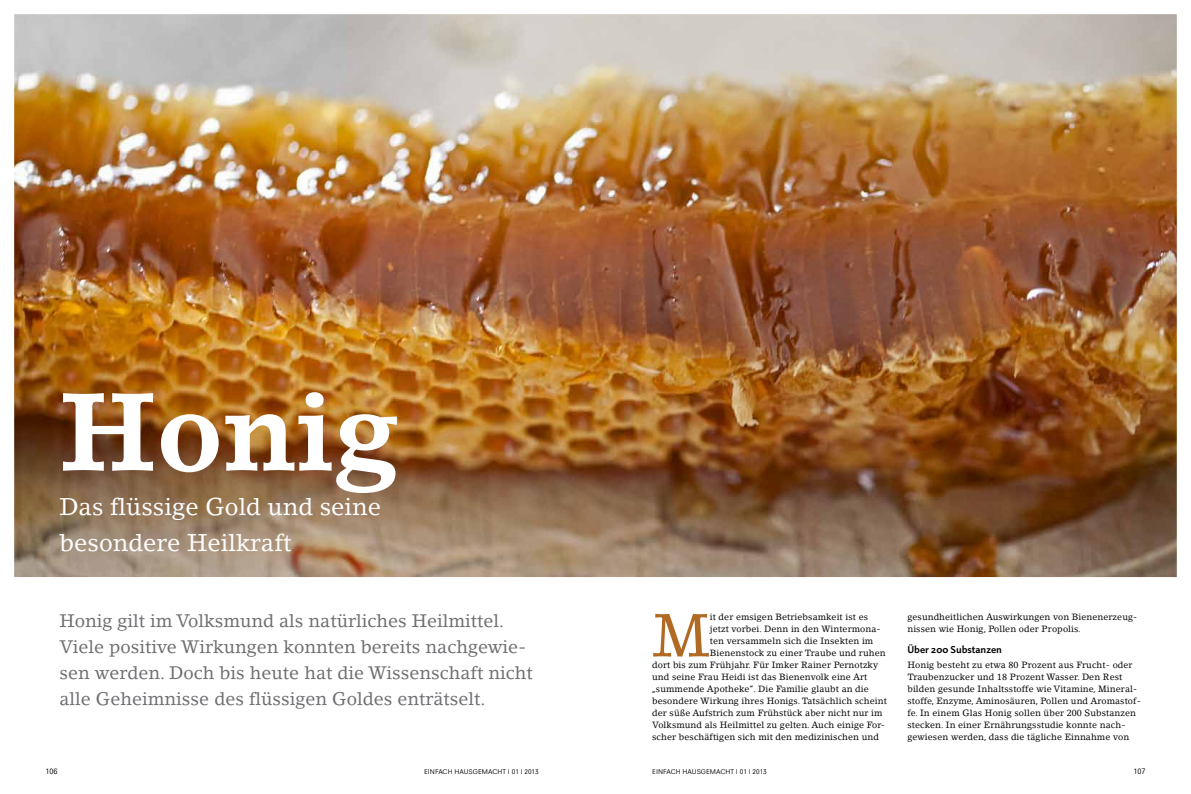
<style>
.page{position:relative;width:1191px;height:794px;background:#fff}
.page>*{position:absolute;margin:0;border:0;box-sizing:border-box;transform-origin:0 0}
.t1{font:700 109px "Lino Letter Std";color:#fff}
.t2{font:59.8px "Lino Letter Std";color:#b16a24}
.t3{font:24px/36px "Lino Letter Std";color:#fff}
.t4{font:18px/26px "Lino Letter Std";color:#6d6e71}
.t5{font:700 10px "Projekt LT Pro";color:#000}
.t6{font:9px/12px "Lino Letter Std";letter-spacing:.01em;color:#000}
.t7{font:8px "Neuzeit Office";color:#000}
.t8{font:7px "Neuzeit Office";color:#000}
</style>
<div class="page">
<img style="left:14px;top:14px;width:1163px;height:564px">
<h1 class="t1" style="left:60px;top:366px;width:341px">Honig</h1>
<h3 class="t3" style="left:60px;top:488px;width:323px">Das flüssige Gold und seine besondere Heilkraft</h3>
<h3 class="t4" style="left:60px;top:608px;width:475px">Honig gilt im Volksmund als natürliches Heilmittel.<br>Viele positive Wirkungen konnten bereits nachgewie&shy;sen werden. Doch bis heute hat die Wissenschaft nicht alle Geheimnisse des flüssigen Goldes enträtselt.</h3>
<h2 class="t2" style="left:652px;top:599px;width:59px">M</h2>
<p class="t6" style="left:710px;top:611px;width:160px">it der emsigen Betriebsamkeit ist es</p>
<p class="t6" style="left:710px;top:623px;width:172px">jetzt vorbei. Denn in den Wintermona-</p>
<p class="t6" style="left:710px;top:635px;width:165px">ten versammeln sich die Insekten im</p>
<p class="t6" style="left:710px;top:647px;width:177px">Bienenstock zu einer Traube und ruhen</p>
<p class="t6" style="left:652px;top:659px;width:227px">dort bis zum Frühjahr. Für Imker Rainer Pernotzky</p>
<p class="t6" style="left:652px;top:671px;width:217px">und seine Frau Heidi ist das Bienenvolk eine Art</p>
<p class="t6" style="left:652px;top:683px;width:218px">„summende Apotheke“. Die Familie glaubt an die</p>
<p class="t6" style="left:652px;top:695px;width:236px">besondere Wirkung ihres Honigs. Tatsächlich scheint</p>
<p class="t6" style="left:652px;top:707px;width:232px">der süße Aufstrich zum Frühstück aber nicht nur im</p>
<p class="t6" style="left:652px;top:719px;width:234px">Volksmund als Heilmittel zu gelten. Auch einige For-</p>
<p class="t6" style="left:652px;top:731px;width:228px">scher beschäftigen sich mit den medizinischen und</p>
<p class="t6" style="left:907px;top:611px;width:231px">gesundheitlichen Auswirkungen von Bienenerzeug&shy;nissen wie Honig, Pollen oder Propolis.</p>
<p class="t5" style="left:907px;top:643px;width:96px">Über 200 Substanzen</p>
<p class="t6" style="left:907px;top:659px;width:235px">Honig besteht zu etwa 80 Prozent aus Frucht- oder Traubenzucker und 18 Prozent Wasser. Den Rest bilden gesunde Inhaltsstoffe wie Vitamine, Mineral&shy;stoffe, Enzyme, Aminosäuren, Pollen und Aromastof&shy;fe. In einem Glas Honig sollen über 200 Substanzen stecken. In einer Ernährungsstudie konnte nach&shy;gewiesen werden, dass die tägliche Einnahme von</p>
<p class="t7" style="left:45px;top:767px;width:14px">106</p>
<p class="t8" style="left:424px;top:767px;width:116px">EINFACH HAUSGEMACHT I 01 I 2013</p>
<p class="t8" style="left:652px;top:767px;width:116px">EINFACH HAUSGEMACHT I 01 I 2013</p>
<p class="t7" style="left:1133px;top:767px;width:14px">107</p>
</div>
